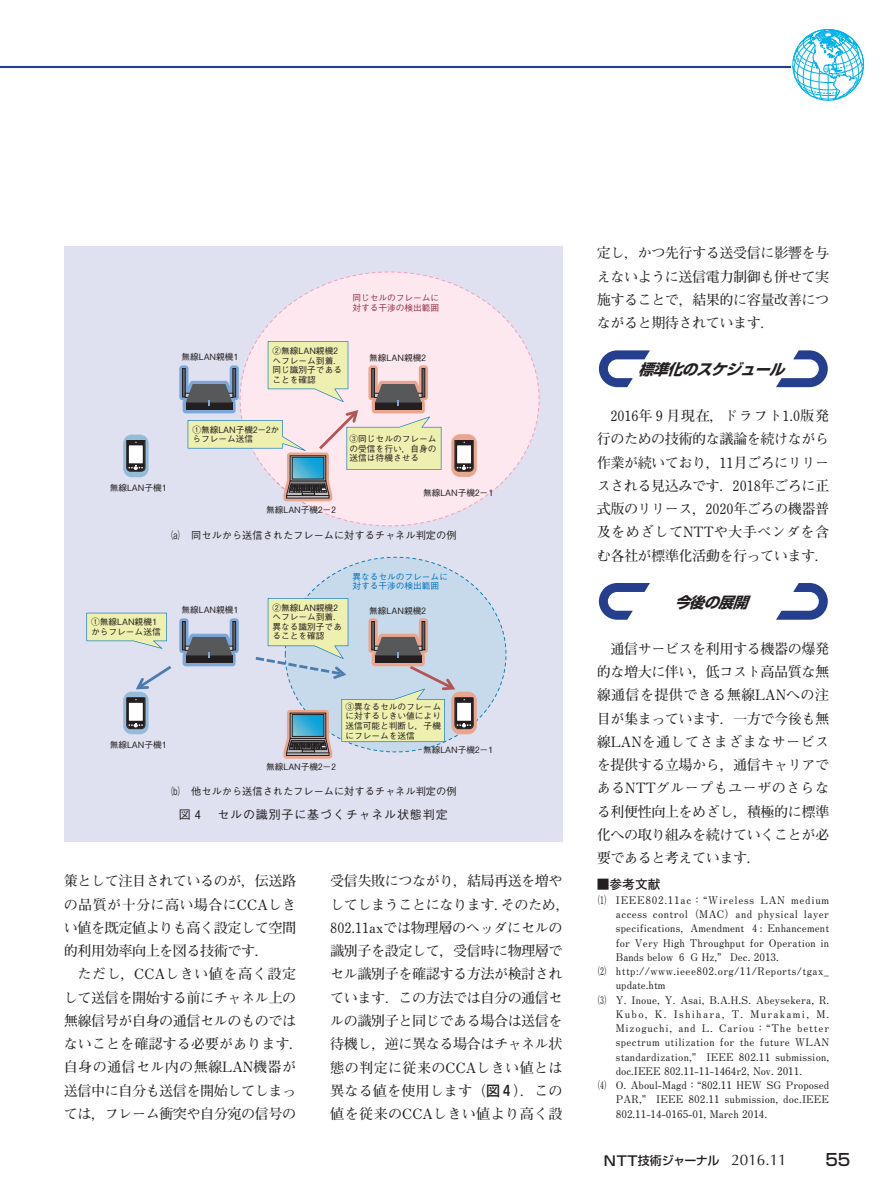
<style>
.page{position:relative;width:893px;height:1191px;background:#fff}
.page>*{position:absolute;margin:0;border:0;box-sizing:border-box;transform-origin:0 0}
.t1{font:500 16.5px "Shin Go Pr 6";color:#231f20}
.t2{font:italic 700 15px "Shin Go Pr 6";color:#231f20}
.t3{font:700 14.1px/23.2px "Futo Min A101 Pr 6";letter-spacing:-.035em;color:#231f20;text-align:justify}
.t4{font:700 12.75px "Futo Go B101 Pr 6";color:#231f20}
.t5{font:500 12px "Gothic BBB Pr 6";letter-spacing:.07em;color:#231f20}
.t6{font:500 12px "Shin Go Pr 6";letter-spacing:-.05em;color:#231f20}
.t7{font:700 10.5px "Futo Min A101 Pr 6";letter-spacing:.015em;color:#231f20}
.t8{font:700 10.5px "Futo Min A101 Pr 6";letter-spacing:-.005em;color:#231f20}
.t9{font:700 10.5px "Futo Min A101 Pr 6";letter-spacing:.04em;color:#231f20;scale:.7 1}
.t10{font:700 10.5px "Futo Min A101 Pr 6";letter-spacing:.015em;color:#231f20;scale:.7 1}
.t11{font:700 10.5px "Futo Min A101 Pr 6";letter-spacing:-.005em;color:#231f20;scale:.7 1}
.t12{font:700 10.5px "Futo Min A101 Pr 6";letter-spacing:.07em;color:#231f20;scale:.7 1}
.t13{font:700 10.5px "Futo Min A101 Pr 6";letter-spacing:.04em;color:#231f20}
.t14{font:700 10.5px "Futo Min A101 Pr 6";letter-spacing:.07em;color:#231f20}
.t15{font:700 10.5px "Futo Min A101 Pr 6";letter-spacing:.12em;color:#231f20}
.t16{font:500 10.2px "Gothic BBB Pro";color:#231f20;scale:.7 1}
.t17{font:500 8.7px/9.6px "Gothic BBB Pro";color:#231f20}
.t18{font:500 8.7px/9.6px "Gothic BBB Pro";color:#0072bc}
.t19{font:500 8.7px/9.6px "Gothic BBB Pro";color:#952e45}
.s1{font-family:"Shin Go Pr 6";font-weight:500}
.s2{font-size:13.5px}
.s3{font-family:"Optima";font-weight:400;font-size:15.3px}
</style>
<div class="page">
<hr style="left:0;top:66px;width:791px;height:2px;background:#253f8e">
<svg style="left:793px;top:29px;width:71px;height:72px"></svg>
<div style="left:792px;top:29px;width:72px;height:72px;border:1px solid #00b2eb;border-radius:50%"></div>
<svg style="left:599px;top:350px;width:51px;height:37px"></svg>
<svg style="left:776px;top:350px;width:52px;height:37px"></svg>
<svg style="left:599px;top:583px;width:51px;height:37px"></svg>
<svg style="left:776px;top:583px;width:52px;height:37px"></svg>
<div style="left:64px;top:246px;width:499px;height:595px;background:#e0e1f0"></div>
<svg style="left:256px;top:271px;width:283px;height:255px;fill:#fce8ee"></svg>
<img style="left:277px;top:501px;width:34px;height:5px">
<svg style="left:305px;top:557px;width:201px;height:175px;fill:#c7daeb"></svg>
<svg style="left:136px;top:666px;width:35px;height:23px"></svg>
<svg style="left:86px;top:613px;width:81px;height:36px"></svg>
<svg style="left:123px;top:691px;width:26px;height:43px"></svg>
<div style="left:123px;top:434px;width:26px;height:43px;background:#95bbd8;border-radius:9px"></div>
<div style="left:451px;top:691px;width:26px;height:43px;background:#eaa58e;border-radius:9px"></div>
<div style="left:451px;top:434px;width:26px;height:43px;background:#eaa58e;border-radius:9px"></div>
<svg style="left:454px;top:440px;width:20px;height:32px"></svg>
<svg style="left:126px;top:440px;width:19px;height:32px"></svg>
<svg style="left:126px;top:697px;width:19px;height:32px"></svg>
<svg style="left:179px;top:341px;width:262px;height:160px"></svg>
<svg style="left:179px;top:618px;width:60px;height:48px"></svg>
<svg style="left:256px;top:598px;width:218px;height:160px"></svg>
<p class="t19" style="left:352px;top:292px;width:88px">同じセルのフレームに対する干渉の検出範囲</p>
<p class="t17" style="left:272px;top:345px;width:71px">②無線LAN親機2へフレーム到着．同じ識別子であることを確認</p>
<p class="t17" style="left:181px;top:351px;width:59px">無線LAN親機1</p>
<p class="t17" style="left:369px;top:352px;width:58px">無線LAN親機2</p>
<p class="t17" style="left:110px;top:482px;width:59px">無線LAN子機1</p>
<p class="t17" style="left:192px;top:423px;width:88px">①無線LAN子機2－2からフレーム送信</p>
<p class="t17" style="left:266px;top:504px;width:71px">無線LAN子機2－2</p>
<p class="t17" style="left:350px;top:433px;width:88px;text-align:justify">③同じセルのフレームの受信を行い，自身の送信は待機させる</p>
<p class="t17" style="left:423px;top:486px;width:72px">無線LAN子機2－1</p>
<p class="t16" style="left:166px;top:527px;width:416px">（a） 同セルから送信されたフレームに対するチャネル判定の例</p>
<p class="t17" style="left:91px;top:616px;width:71px">①無線LAN親機1からフレーム送信</p>
<p class="t18" style="left:352px;top:570px;width:97px">異なるセルのフレームに対する干渉の検出範囲</p>
<p class="t17" style="left:272px;top:601px;width:71px">②無線LAN親機2へフレーム到着．異なる識別子であることを確認</p>
<p class="t17" style="left:181px;top:604px;width:59px">無線LAN親機1</p>
<p class="t17" style="left:369px;top:605px;width:58px">無線LAN親機2</p>
<p class="t17" style="left:110px;top:738px;width:59px">無線LAN子機1</p>
<p class="t17" style="left:266px;top:761px;width:71px">無線LAN子機2－2</p>
<p class="t17" style="left:345px;top:700px;width:97px;text-align:justify">③異なるセルのフレームに対するしきい値により送信可能と判断し，子機にフレームを送信</p>
<p class="t17" style="left:423px;top:743px;width:72px">無線LAN子機2－1</p>
<p class="t16" style="left:166px;top:783px;width:416px">（b） 他セルから送信されたフレームに対するチャネル判定の例</p>
<p class="t5" style="left:179px;top:804px;width:270px">図 4 　セルの識別子に基づくチャネル状態判定</p>
<p class="t3" style="left:64px;top:869px;width:234px">策として注目されているのが，伝送路の品質が十分に高い場合にCCAしきい値を既定値よりも高く設定して空間的利用効率向上を図る技術です．</p>
<p class="t3" style="left:64px;top:962px;width:241px;text-align:center">ただし，CCAしきい値を高く設定<br>して送信を開始する前にチャネル上の無線信号が自身の通信セルのものではないことを確認する必要があります．自身の通信セル内の無線LAN機器が送信中に自分も送信を開始してしまっては，フレーム衝突や自分宛の信号の</p>
<p class="t3" style="left:330px;top:869px;width:241px;text-align:left">受信失敗につながり，結局再送を増やしてしまうことになります．そのため，<br>802.11axでは物理層のヘッダにセルの識別子を設定して，受信時に物理層でセル識別子を確認する方法が検討されています．この方法では自分の通信セルの識別子と同じである場合は送信を待機し，逆に異なる場合はチャネル状態の判定に従来のCCAしきい値とは異なる値を使用します（<span class="s1">図４</span>）．この値を従来のCCAしきい値より高く設</p>
<p class="t3" style="left:597px;top:241px;width:234px">定し，かつ先行する送受信に影響を与えないように送信電力制御も併せて実施することで，結果的に容量改善につながると期待されています．</p>
<p class="t2" style="left:638px;top:357px;width:156px">標準化のスケジュール</p>
<p class="t3" style="left:597px;top:404px;width:234px;text-indent:14px">2016年９月現在，ドラフト1.0版発行のための技術的な議論を続けながら作業が続いており，11月ごろにリリースされる見込みです．2018年ごろに正式版のリリース，2020年ごろの機器普及をめざしてNTTや大手ベンダを含む各社が標準化活動を行っています．</p>
<p class="t2" style="left:674px;top:590px;width:83px">今後の展開</p>
<p class="t3" style="left:597px;top:636px;width:234px;text-indent:14px">通信サービスを利用する機器の爆発的な増大に伴い，低コスト高品質な無線通信を提供できる無線LANへの注目が集まっています．一方で今後も無線LANを通してさまざまなサービスを提供する立場から，通信キャリアであるNTTグループもユーザのさらなる利便性向上をめざし，積極的に標準化への取り組みを続けていくことが必要であると考えています．</p>
<p class="t4" style="left:597px;top:874px;width:65px">■参考文献</p>
<p class="t12" style="left:593px;top:891px;width:339px">（1） IEEE802.11ac：“Wireless LAN medium</p>
<p class="t13" style="left:616px;top:906px;width:215px">access control （MAC）and physical layer</p>
<p class="t7" style="left:616px;top:920px;width:215px">specifications，Amendment 4 : Enhancement</p>
<p class="t7" style="left:616px;top:934px;width:215px">for Very High Throughput for Operation in</p>
<p class="t8" style="left:616px;top:948px;width:165px">Bands below 6 G Hz,” Dec. 2013.</p>
<p class="t9" style="left:593px;top:963px;width:339px">（2） http://www.ieee802.org/11/Reports/tgax_</p>
<p class="t8" style="left:616px;top:977px;width:51px">update.htm</p>
<p class="t10" style="left:593px;top:991px;width:339px">（3） Y. Inoue, Y. Asai, B.A.H.S. Abeysekera, R.</p>
<p class="t15" style="left:616px;top:1005px;width:215px">Kubo, K. Ishihara, T. Murakami, M.</p>
<p class="t14" style="left:616px;top:1020px;width:215px">Mizoguchi, and L. Cariou：“The better</p>
<p class="t7" style="left:616px;top:1034px;width:215px">spectrum utilization for the future WLAN</p>
<p class="t7" style="left:616px;top:1048px;width:215px">standardization,” IEEE 802.11 submission,</p>
<p class="t8" style="left:616px;top:1062px;width:188px">doc.IEEE 802.11-11-1464r2, Nov. 2011.</p>
<p class="t11" style="left:593px;top:1077px;width:339px">（4） O. Aboul-Magd：“802.11 HEW SG Proposed</p>
<p class="t7" style="left:616px;top:1091px;width:215px">PAR,” IEEE 802.11 submission, doc.IEEE</p>
<p class="t8" style="left:616px;top:1105px;width:153px">802.11-14-0165-01, March 2014.</p>
<p class="t6" style="left:604px;top:1150px;width:184px"><span class="s2">NTT</span>技術ジャーナル　<span class="s3">2016.11</span></p>
<p class="t1" style="left:825px;top:1145px;width:27px">55</p>
</div>
